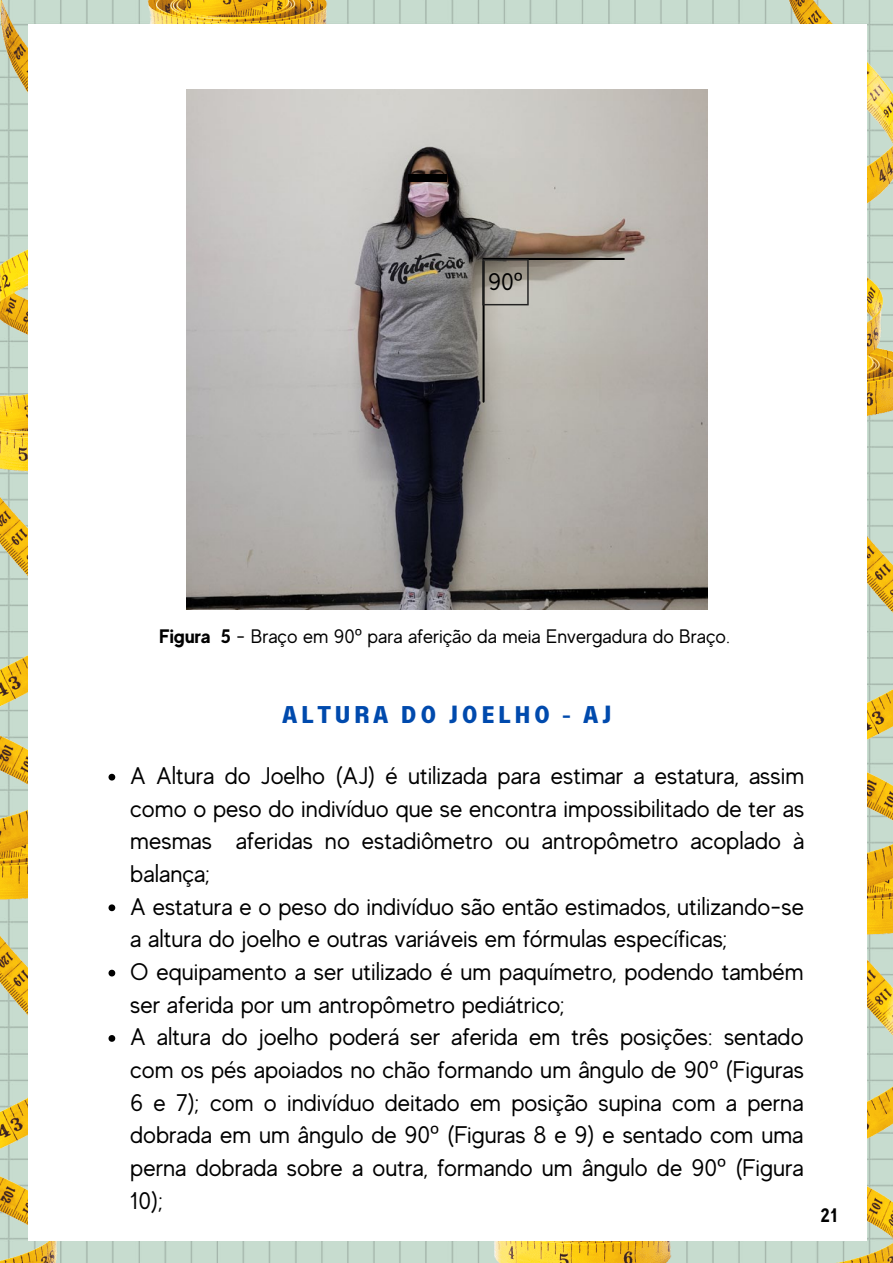
<style>
.page{position:relative;width:893px;height:1263px;background:#fff}
.page>*{position:absolute;margin:0;border:0;box-sizing:border-box;transform-origin:0 0}
.t1{font:24px/32.7px "MADE Evolve Sans";color:#000}
.t2{font:700 24px "Lazord";letter-spacing:.15em;color:#004aad}
.t3{font:19.5px "MADE Evolve Sans";color:#000}
.t4{font:700 19.5px "MADE Evolve Sans";color:#000}
.s1{font-family:"Noto Sans"}
.s2{font-weight:700}
</style>
<div class="page">
<img style="left:0;top:971px;width:270px;height:292px">
<img style="left:313px;top:0;width:197px;height:24px">
<img style="left:0;top:0;width:313px;height:376px">
<img style="left:0;top:376px;width:28px;height:595px">
<img style="left:313px;top:1241px;width:263px;height:22px">
<img style="left:576px;top:1006px;width:317px;height:257px">
<img style="left:867px;top:490px;width:26px;height:516px">
<img style="left:554px;top:0;width:339px;height:490px">
<div style="left:28px;top:24px;width:839px;height:1216px;background:#fff"></div>
<img style="left:187px;top:89px;width:520px;height:521px">
<div style="left:409px;top:174px;width:38px;height:8px;background:#000"></div>
<hr style="left:484px;top:258px;width:140px;height:2px;background:#000">
<hr style="left:482px;top:261px;width:3px;height:140px;background:#000">
<svg style="left:482px;top:259px;width:47px;height:46px;background:#959188"></svg>
<svg style="left:109px;top:774px;width:6px;height:6px"></svg>
<svg style="left:109px;top:904px;width:6px;height:7px"></svg>
<svg style="left:109px;top:970px;width:6px;height:6px"></svg>
<svg style="left:109px;top:1035px;width:6px;height:7px"></svg>
<p class="t1" style="left:488px;top:264px;width:36px">90<span class="s1">º</span></p>
<p class="t3" style="left:159px;top:624px;width:572px"><span class="s2">Figura 5</span> - Braço em 90<span class="s1">º</span> para aferição da meia Envergadura do Braço.</p>
<p class="t2" style="left:282px;top:698px;width:331px">ALTURA DO JOELHO - AJ</p>
<p class="t1" style="left:130px;top:758px;width:676px">A Altura do Joelho (AJ) é utilizada para estimar a estatura, assim como o peso do indivíduo que se encontra impossibilitado de ter as mesmas aferidas no estadiômetro ou antropômetro acoplado à balança;<br>A estatura e o peso do indivíduo são então estimados, utilizando-se a altura do joelho e outras variáveis em fórmulas específicas;<br>O equipamento a ser utilizado é um paquímetro, podendo também ser aferida por um antropômetro pediátrico;<br>A altura do joelho poderá ser aferida em três posições: sentado com os pés apoiados no chão formando um ângulo de 90<span class="s1">º</span> (Figuras 6 e 7); com o indivíduo deitado em posição supina com a perna dobrada em um ângulo de 90<span class="s1">º</span> (Figuras 8 e 9) e sentado com uma perna dobrada sobre a outra, formando um ângulo de 90<span class="s1">º</span> (Figura 10);</p>
<p class="t4" style="left:820px;top:1202px;width:19px">21</p>
</div>
